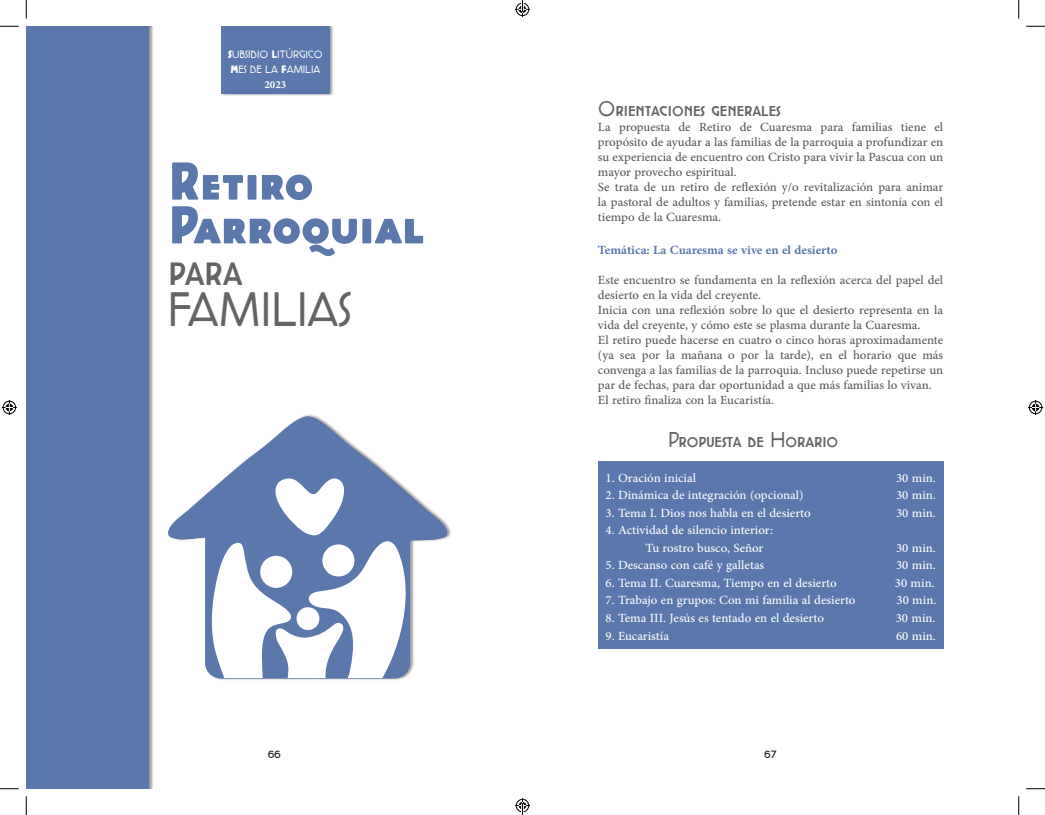
<style>
.page{position:relative;width:1045px;height:815px;background:#fff}
.page>*{position:absolute;margin:0;border:0;box-sizing:border-box;transform-origin:0 0}
.t1{font:800 50px "Cocotte Alternate";color:#5a78ac}
.t2{font:45px "Cocotte Alternate";color:#636466}
.t3{font:20px "Cocotte Alternate";color:#636466}
.t4{font:17.5px/15px "Adobe Arabic";color:#58595b;text-align:justify}
.t5{font:17.5px "Adobe Arabic";color:#fff}
.t6{font:700 17.5px "Adobe Arabic";color:#5a78ac}
.t7{font:700 15px "Adobe Arabic";color:#fff}
.t8{font:200 10.38px "Montserrat";color:#fff}
.t9{font:10px "Cocotte Alternate";color:#fff}
.t10{font:9.25px "Alpaca Scarlett Demo";color:#231f20}
.s1{font-weight:800}
</style>
<div class="page">
<div style="left:598px;top:461px;width:345px;height:188px;background:#5a78ac"></div>
<div style="left:221px;top:26px;width:113px;height:70px;background:#231f20;opacity:.45"></div>
<div style="left:221px;top:26px;width:108px;height:68px;background:#5a78ac"></div>
<div style="left:26px;top:26px;width:128px;height:762px;background:#231f20;opacity:.45"></div>
<div style="left:26px;top:26px;width:123px;height:762px;background:#5a78ac"></div>
<div style="left:168px;top:414px;width:284px;height:266px;background:#231f20;opacity:.45"></div>
<svg style="left:168px;top:416px;width:280px;height:262px"></svg>
<svg style="left:209px;top:474px;width:199px;height:203px"></svg>
<div style="left:260px;top:555px;width:32px;height:32px;background:#fff;border-radius:50%"></div>
<div style="left:322px;top:544px;width:32px;height:32px;background:#fff;border-radius:50%"></div>
<div style="left:296px;top:607px;width:23px;height:23px;background:#fff;border-radius:50%"></div>
<svg style="left:0;top:25px;width:19px;height:2px"></svg>
<svg style="left:1026px;top:25px;width:19px;height:2px"></svg>
<svg style="left:0;top:788px;width:19px;height:1px"></svg>
<svg style="left:1026px;top:788px;width:19px;height:1px"></svg>
<svg style="left:25px;top:0;width:2px;height:19px"></svg>
<svg style="left:25px;top:796px;width:2px;height:18px"></svg>
<svg style="left:1018px;top:0;width:1px;height:19px"></svg>
<svg style="left:1018px;top:796px;width:1px;height:18px"></svg>
<svg style="left:2px;top:400px;width:15px;height:15px"></svg>
<svg style="left:1028px;top:400px;width:15px;height:15px"></svg>
<svg style="left:515px;top:0;width:15px;height:17px"></svg>
<svg style="left:515px;top:798px;width:15px;height:16px"></svg>
<p class="t9" style="left:228px;top:47px;width:96px"><span class="s1">S</span>UBSIDIO <span class="s1">L</span>ITÚRGICO</p>
<p class="t9" style="left:230px;top:62px;width:91px"><span class="s1">M</span>ES DE LA <span class="s1">F</span>AMILIA</p>
<p class="t7" style="left:264px;top:74px;width:23px">2023</p>
<p class="t8" style="left:235px;top:61px;width:78px"><span class="s1">T</span>ALLERES <span class="s1">M</span>ES</p>
<p class="t1" style="left:168px;top:150px;width:147px">Retiro</p>
<p class="t1" style="left:168px;top:193px;width:258px">Parroquial</p>
<p class="t2" style="left:168px;top:239px;width:76px">para</p>
<p class="t2" style="left:168px;top:280px;width:185px">FAMILIAS</p>
<p class="t3" style="left:598px;top:96px;width:184px">Orientaciones generales</p>
<p class="t4" style="left:598px;top:118px;width:347px">La propuesta de Retiro de Cuaresma para familias tiene el propósito de ayudar a las familias de la parroquia a profundizar en su experiencia de encuentro con Cristo para vivir la Pascua con un</p>
<p class="t4" style="left:598px;top:163px;width:140px">mayor provecho espiritual.</p>
<p class="t4" style="left:598px;top:178px;width:347px">Se trata de un retiro de reflexión y/o revitalización para animar la pastoral de adultos y familias, pretende estar en sintonía con el tiempo de la Cuaresma.</p>
<p class="t6" style="left:598px;top:237px;width:241px">Temática: La Cuaresma se vive en el desierto</p>
<p class="t4" style="left:598px;top:270px;width:347px">Este encuentro se fundamenta en la reflexión acerca del papel del desierto en la vida del creyente.</p>
<p class="t4" style="left:598px;top:300px;width:347px">Inicia con una reflexión sobre lo que el desierto representa en la vida del creyente, y cómo este se plasma durante la Cuaresma.</p>
<p class="t4" style="left:598px;top:330px;width:347px">El retiro puede hacerse en cuatro o cinco horas aproximadamente (ya sea por la mañana o por la tarde), en el horario que más convenga a las familias de la parroquia. Incluso puede repetirse un</p>
<p class="t4" style="left:598px;top:375px;width:335px">par de fechas, para dar oportunidad a que más familias lo vivan.</p>
<p class="t4" style="left:598px;top:390px;width:178px">El retiro finaliza con la Eucaristía.</p>
<p class="t3" style="left:668px;top:426px;width:172px">Propuesta de Horario</p>
<p class="t5" style="left:605px;top:465px;width:92px">1. Oración inicial</p>
<p class="t5" style="left:896px;top:465px;width:41px">30 min.</p>
<p class="t5" style="left:605px;top:482px;width:200px">2. Dinámica de integración (opcional)</p>
<p class="t5" style="left:896px;top:482px;width:41px">30 min.</p>
<p class="t5" style="left:605px;top:500px;width:207px">3. Tema I. Dios nos habla en el desierto</p>
<p class="t5" style="left:896px;top:500px;width:41px">30 min.</p>
<p class="t5" style="left:605px;top:517px;width:169px">4. Actividad de silencio interior:</p>
<p class="t5" style="left:645px;top:535px;width:119px">Tu rostro busco, Señor</p>
<p class="t5" style="left:896px;top:535px;width:41px">30 min.</p>
<p class="t5" style="left:605px;top:552px;width:160px">5. Descanso con café y galletas</p>
<p class="t5" style="left:896px;top:552px;width:41px">30 min.</p>
<p class="t5" style="left:605px;top:570px;width:233px">6. Tema II. Cuaresma, Tiempo en el desierto</p>
<p class="t5" style="left:895px;top:570px;width:41px">30 min.</p>
<p class="t5" style="left:605px;top:587px;width:252px">7. Trabajo en grupos: Con mi familia al desierto</p>
<p class="t5" style="left:896px;top:587px;width:41px">30 min.</p>
<p class="t5" style="left:605px;top:605px;width:220px">8. Tema III. Jesús es tentado en el desierto</p>
<p class="t5" style="left:895px;top:605px;width:41px">30 min.</p>
<p class="t5" style="left:605px;top:623px;width:65px">9. Eucaristía</p>
<p class="t5" style="left:896px;top:623px;width:41px">60 min.</p>
<p class="t10" style="left:268px;top:748px;width:14px">66</p>
<p class="t10" style="left:764px;top:748px;width:14px">67</p>
</div>
